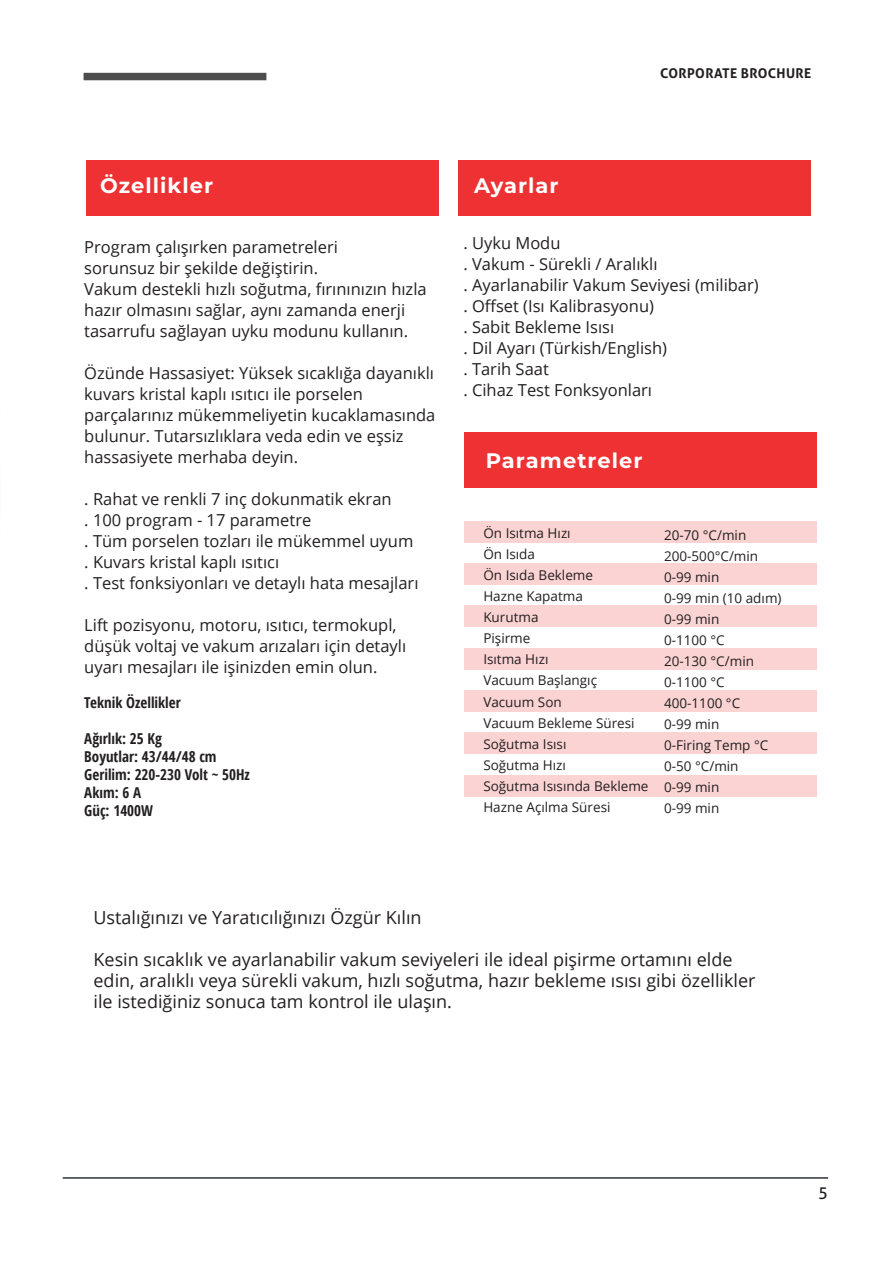
<style>
.page{position:relative;width:893px;height:1263px;background:#fff}
.page>*{position:absolute;margin:0;border:0;box-sizing:border-box;transform-origin:0 0}
.t1{font:700 21px "Montserrat";letter-spacing:.05em;color:#fff}
.t2{font:18px/21px "Open Sans";color:#231f20}
.t3{font:16.5px/21px "Open Sans";color:#231f20}
.t4{font:16.5px "Aller";color:#231f20}
.t5{font:700 condensed 15px "Open Sans";color:#231f20}
.t6{font:13.5px/21px "Open Sans";color:#231f20}
.t7{font:700 13.5px "Aller";letter-spacing:.025em;color:#231f20}
</style>
<div class="page">
<div style="left:464px;top:433px;width:353px;height:55px;background:#ee3233"></div>
<div style="left:86px;top:160px;width:353px;height:55px;background:#ee3233"></div>
<div style="left:458px;top:160px;width:353px;height:55px;background:#ee3233"></div>
<div style="left:465px;top:521px;width:352px;height:21px;background:#fbd3d3"></div>
<div style="left:465px;top:563px;width:352px;height:21px;background:#fbd3d3"></div>
<div style="left:465px;top:606px;width:352px;height:21px;background:#fbd3d3"></div>
<div style="left:465px;top:648px;width:352px;height:21px;background:#fbd3d3"></div>
<div style="left:465px;top:690px;width:352px;height:22px;background:#fbd3d3"></div>
<div style="left:465px;top:733px;width:352px;height:21px;background:#fbd3d3"></div>
<div style="left:465px;top:775px;width:352px;height:21px;background:#fbd3d3"></div>
<hr style="left:63px;top:1177px;width:765px;height:2px;background:#2d323b">
<div style="left:84px;top:73px;width:182px;height:7px;background:#4d4d4d"></div>
<p class="t7" style="left:660px;top:64px;width:153px">CORPORATE BROCHURE</p>
<p class="t1" style="left:100px;top:170px;width:115px">Özellikler</p>
<p class="t3" style="left:84px;top:236px;width:255px">Program çalışırken parametreleri</p>
<p class="t3" style="left:84px;top:257px;width:235px">sorunsuz bir şekilde değiştirin.</p>
<p class="t3" style="left:84px;top:278px;width:344px">Vakum destekli hızlı soğutma, fırınınızın hızla hazır olmasını sağlar, aynı zamanda enerji tasarrufu sağlayan uyku modunu kullanın.</p>
<p class="t3" style="left:84px;top:362px;width:353px">Özünde Hassasiyet: Yüksek sıcaklığa dayanıklı kuvars kristal kaplı ısıtıcı ile porselen parçalarınız mükemmeliyetin kucaklamasında bulunur. Tutarsızlıklara veda edin ve eşsiz hassasiyete merhaba deyin.</p>
<p class="t3" style="left:84px;top:488px;width:309px">. Rahat ve renkli 7 inç dokunmatik ekran</p>
<p class="t3" style="left:84px;top:509px;width:229px">. 100 program - 17 parametre</p>
<p class="t3" style="left:84px;top:530px;width:331px">. Tüm porselen tozları ile mükemmel uyum</p>
<p class="t3" style="left:84px;top:551px;width:197px">. Kuvars kristal kaplı ısıtıcı</p>
<p class="t3" style="left:84px;top:572px;width:336px">. Test fonksiyonları ve detaylı hata mesajları</p>
<p class="t3" style="left:84px;top:614px;width:323px">Lift pozisyonu, motoru, ısıtıcı, termokupl, düşük voltaj ve vakum arızaları için detaylı uyarı mesajları ile işinizden emin olun.</p>
<p class="t5" style="left:84px;top:692px;width:98px">Teknik Özellikler</p>
<p class="t5" style="left:84px;top:728px;width:79px">Ağırlık: 25 Kg</p>
<p class="t5" style="left:84px;top:746px;width:134px">Boyutlar: 43/44/48 cm</p>
<p class="t5" style="left:84px;top:764px;width:167px">Gerilim: 220-230 Volt ~ 50Hz</p>
<p class="t5" style="left:84px;top:782px;width:58px">Akım: 6 A</p>
<p class="t5" style="left:84px;top:800px;width:70px">Güç: 1400W</p>
<p class="t1" style="left:474px;top:170px;width:86px">Ayarlar</p>
<p class="t3" style="left:463px;top:232px;width:99px">. Uyku Modu</p>
<p class="t3" style="left:463px;top:253px;width:196px">. Vakum - Sürekli / Aralıklı</p>
<p class="t3" style="left:463px;top:274px;width:297px">. Ayarlanabilir Vakum Seviyesi (milibar)</p>
<p class="t3" style="left:463px;top:295px;width:192px">. Offset (Isı Kalibrasyonu)</p>
<p class="t3" style="left:463px;top:316px;width:152px">. Sabit Bekleme Isısı</p>
<p class="t3" style="left:463px;top:337px;width:205px">. Dil Ayarı (Türkish/English)</p>
<p class="t3" style="left:463px;top:358px;width:87px">. Tarih Saat</p>
<p class="t3" style="left:463px;top:379px;width:190px">. Cihaz Test Fonksyonları</p>
<p class="t1" style="left:486px;top:445px;width:158px">Parametreler</p>
<p class="t6" style="left:483px;top:523px;width:89px">Ön Isıtma Hızı</p>
<p class="t6" style="left:483px;top:544px;width:111px">Ön Isıda<br>Ön Isıda Bekleme</p>
<p class="t6" style="left:483px;top:586px;width:101px">Hazne Kapatma</p>
<p class="t6" style="left:483px;top:607px;width:57px">Kurutma</p>
<p class="t6" style="left:483px;top:628px;width:49px">Pişirme</p>
<p class="t6" style="left:483px;top:649px;width:67px">Isıtma Hızı</p>
<p class="t6" style="left:483px;top:670px;width:115px">Vacuum Başlangıç</p>
<p class="t6" style="left:483px;top:691px;width:80px">Vacuum Son</p>
<p class="t6" style="left:483px;top:712px;width:153px">Vacuum Bekleme Süresi</p>
<p class="t6" style="left:483px;top:733px;width:85px">Soğutma Isısı</p>
<p class="t6" style="left:483px;top:754px;width:84px">Soğutma Hızı</p>
<p class="t6" style="left:483px;top:775px;width:167px">Soğutma Isısında Bekleme</p>
<p class="t6" style="left:483px;top:796px;width:129px">Hazne Açılma Süresi</p>
<p class="t6" style="left:664px;top:524px;width:84px">20-70 °C/min</p>
<p class="t6" style="left:664px;top:545px;width:96px">200-500°C/min</p>
<p class="t6" style="left:664px;top:566px;width:57px">0-99 min</p>
<p class="t6" style="left:664px;top:587px;width:119px">0-99 min (10 adım)</p>
<p class="t6" style="left:664px;top:608px;width:57px">0-99 min</p>
<p class="t6" style="left:664px;top:629px;width:62px">0-1100 °C</p>
<p class="t6" style="left:664px;top:650px;width:91px">20-130 °C/min</p>
<p class="t6" style="left:664px;top:671px;width:62px">0-1100 °C</p>
<p class="t6" style="left:664px;top:692px;width:78px">400-1100 °C</p>
<p class="t6" style="left:664px;top:713px;width:57px">0-99 min</p>
<p class="t6" style="left:664px;top:734px;width:106px">0-Firing Temp °C</p>
<p class="t6" style="left:664px;top:755px;width:76px">0-50 °C/min</p>
<p class="t6" style="left:664px;top:776px;width:57px">0-99 min</p>
<p class="t6" style="left:664px;top:797px;width:57px">0-99 min</p>
<p class="t2" style="left:94px;top:906px;width:330px">Ustalığınızı ve Yaratıcılığınızı Özgür Kılın</p>
<p class="t2" style="left:94px;top:948px;width:663px">Kesin sıcaklık ve ayarlanabilir vakum seviyeleri ile ideal pişirme ortamını elde edin, aralıklı veya sürekli vakum, hızlı soğutma, hazır bekleme ısısı gibi özellikler ile istediğiniz sonuca tam kontrol ile ulaşın.</p>
<p class="t4" style="left:818px;top:1182px;width:11px">5</p>
</div>
